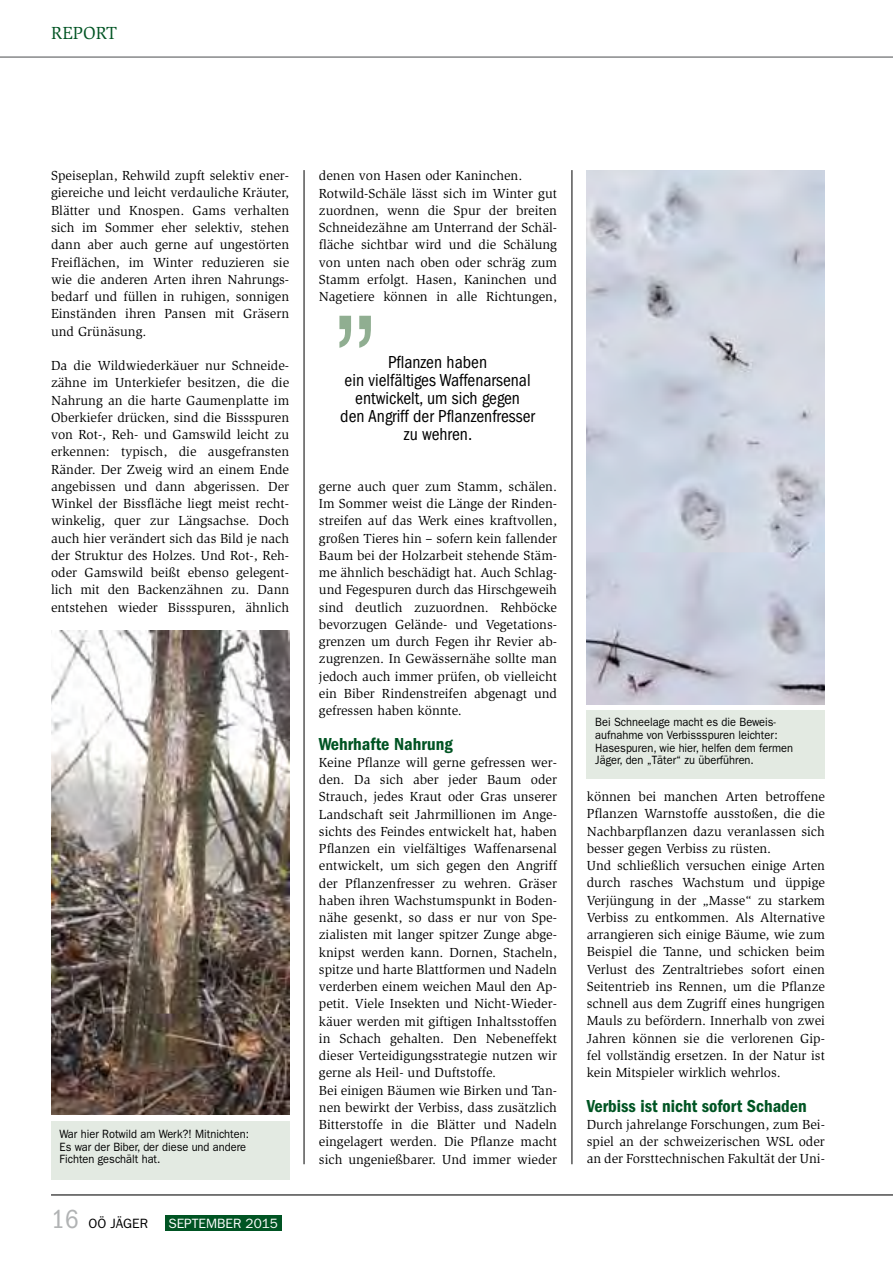
<style>
.page{position:relative;width:893px;height:1263px;background:#fff}
.page>*{position:absolute;margin:0;border:0;box-sizing:border-box;transform-origin:0 0}
.t1{font:condensed 18px/18px "Franklin Gothic";color:#000;text-align:center}
.t2{font:18px "ITC Franklin Gothic Std Dm Cd";color:#005423}
.t3{font:18px "Slimbach LT";color:#005423}
.t4{font:13.5px/17.2px "Slimbach LT";color:#000;text-align:justify}
.t5{font:13.5px "ITC Franklin Gothic Std";color:#fff}
.t6{font:13.5px "ITC Franklin Gothic Std";color:#000}
.t7{font:12px/12.8px "ITC Franklin Gothic Std";color:#000;scale:.92 1}
.s1{font-family:"Franklin Gothic LT";font-stretch:condensed;font-size:27px;color:#b1b3b4}
</style>
<div class="page">
<div style="left:165px;top:1215px;width:117px;height:16px;background:#005423"></div>
<hr style="left:51px;top:1194px;width:842px;height:1px;background:#000">
<img style="left:587px;top:170px;width:238px;height:535px">
<hr style="left:0;top:56px;width:893px;height:2px;background:#87888a">
<hr style="left:572px;top:170px;width:1px;height:994px;background:#000">
<hr style="left:304px;top:170px;width:1px;height:994px;background:#000">
<img style="left:51px;top:630px;width:238px;height:485px">
<div style="left:587px;top:711px;width:238px;height:68px;background:#e3eae2"></div>
<div style="left:51px;top:1121px;width:238px;height:58px;background:#e3eae2"></div>
<svg style="left:339px;top:316px;width:32px;height:32px"></svg>
<h1 class="t3" style="left:51px;top:23px;width:67px">REPORT</h1>
<p class="t4" style="left:51px;top:167px;width:240px">Speiseplan, Rehwild zupft selektiv ener&shy;giereiche und leicht verdauliche Kräuter, Blätter und Knospen. Gams verhalten sich im Sommer eher selektiv, stehen dann aber auch gerne auf ungestörten Freiflächen, im Winter reduzieren sie wie die anderen Arten ihren Nahrungs&shy;bedarf und füllen in ruhigen, sonnigen Einständen ihren Pansen mit Gräsern und Grünäsung.</p>
<p class="t4" style="left:51px;top:357px;width:240px">Da die Wildwiederkäuer nur Schneide&shy;zähne im Unterkiefer besitzen, die die Nahrung an die harte Gaumenplatte im Oberkiefer drücken, sind die Bissspuren von Rot-, Reh- und Gamswild leicht zu erkennen: typisch, die ausgefransten Ränder. Der Zweig wird an einem Ende angebissen und dann abgerissen. Der Winkel der Bissfläche liegt meist recht&shy;winkelig, quer zur Längsachse. Doch auch hier verändert sich das Bild je nach der Struktur des Holzes. Und Rot-, Reh&shy;oder Gamswild beißt ebenso gelegent&shy;lich mit den Backenzähnen zu. Dann entstehen wieder Bissspuren, ähnlich</p>
<p class="t7" style="left:60px;top:1127px;width:207px">War hier Rotwild am Werk?! Mitnichten:<br>Es war der Biber, der diese und andere<br>Fichten geschält hat.</p>
<p class="t6" style="left:51px;top:1215px;width:99px"><span class="s1">16</span> OÖ JÄGER</p>
<p class="t5" style="left:168px;top:1215px;width:111px">SEPTEMBER 2015</p>
<p class="t4" style="left:319px;top:167px;width:240px;text-align:left">denen von Hasen oder Kaninchen.<br>Rotwild-Schäle lässt sich im Winter gut zuordnen, wenn die Spur der breiten Schneidezähne am Unterrand der Schäl&shy;fläche sichtbar wird und die Schälung von unten nach oben oder schräg zum Stamm erfolgt. Hasen, Kaninchen und Nagetiere können in alle Richtungen,</p>
<h1 class="t1" style="left:340px;top:353px;width:196px">Pflanzen haben<br>ein vielfältiges Waffenarsenal entwickelt, um sich gegen<br>den Angriff der Pflanzenfresser zu wehren.</h1>
<p class="t4" style="left:319px;top:478px;width:240px">gerne auch quer zum Stamm, schälen.<br>Im Sommer weist die Länge der Rinden&shy;streifen auf das Werk eines kraftvollen, großen Tieres hin – sofern kein fallender Baum bei der Holzarbeit stehende Stäm&shy;me ähnlich beschädigt hat. Auch Schlag&shy;und Fegespuren durch das Hirschgeweih sind deutlich zuzuordnen. Rehböcke bevorzugen Gelände- und Vegetations&shy;grenzen um durch Fegen ihr Revier ab&shy;zugrenzen. In Gewässernähe sollte man jedoch auch immer prüfen, ob vielleicht ein Biber Rindenstreifen abgenagt und gefressen haben könnte.</p>
<h1 class="t2" style="left:319px;top:733px;width:135px">Wehrhafte Nahrung</h1>
<p class="t4" style="left:319px;top:754px;width:240px;text-align:left">Keine Pflanze will gerne gefressen wer&shy;den. Da sich aber jeder Baum oder Strauch, jedes Kraut oder Gras unserer Landschaft seit Jahrmillionen im Ange&shy;sichts des Feindes entwickelt hat, haben Pflanzen ein vielfältiges Waffenarsenal entwickelt, um sich gegen den Angriff der Pflanzenfresser zu wehren. Gräser haben ihren Wachstumspunkt in Boden&shy;nähe gesenkt, so dass er nur von Spe&shy;zialisten mit langer spitzer Zunge abge&shy;knipst werden kann. Dornen, Stacheln, spitze und harte Blattformen und Nadeln verderben einem weichen Maul den Ap&shy;petit. Viele Insekten und Nicht-Wieder&shy;käuer werden mit giftigen Inhaltsstoffen in Schach gehalten. Den Nebeneffekt dieser Verteidigungsstrategie nutzen wir gerne als Heil- und Duftstoffe.<br>Bei einigen Bäumen wie Birken und Tan&shy;nen bewirkt der Verbiss, dass zusätzlich Bitterstoffe in die Blätter und Nadeln eingelagert werden. Die Pflanze macht sich ungenießbarer. Und immer wieder</p>
<p class="t7" style="left:595px;top:716px;width:216px">Bei Schneelage macht es die Beweis&shy;aufnahme von Verbissspuren leichter:<br>Hasespuren, wie hier, helfen dem fermen Jäger, den „Täter“ zu überführen.</p>
<p class="t4" style="left:587px;top:788px;width:240px;text-align:left">können bei manchen Arten betroffene Pflanzen Warnstoffe ausstoßen, die die Nachbarpflanzen dazu veranlassen sich besser gegen Verbiss zu rüsten.<br>Und schließlich versuchen einige Arten durch rasches Wachstum und üppige Verjüngung in der „Masse“ zu starkem Verbiss zu entkommen. Als Alternative arrangieren sich einige Bäume, wie zum Beispiel die Tanne, und schicken beim Verlust des Zentraltriebes sofort einen Seitentrieb ins Rennen, um die Pflanze schnell aus dem Zugriff eines hungrigen Mauls zu befördern. Innerhalb von zwei Jahren können sie die verlorenen Gip&shy;fel vollständig ersetzen. In der Natur ist kein Mitspieler wirklich wehrlos.</p>
<h1 class="t2" style="left:587px;top:1095px;width:221px">Verbiss ist nicht sofort Schaden</h1>
<p class="t4" style="left:587px;top:1116px;width:240px">Durch jahrelange Forschungen, zum Bei&shy;spiel an der schweizerischen WSL oder an der Forsttechnischen Fakultät der Uni-</p>
</div>
